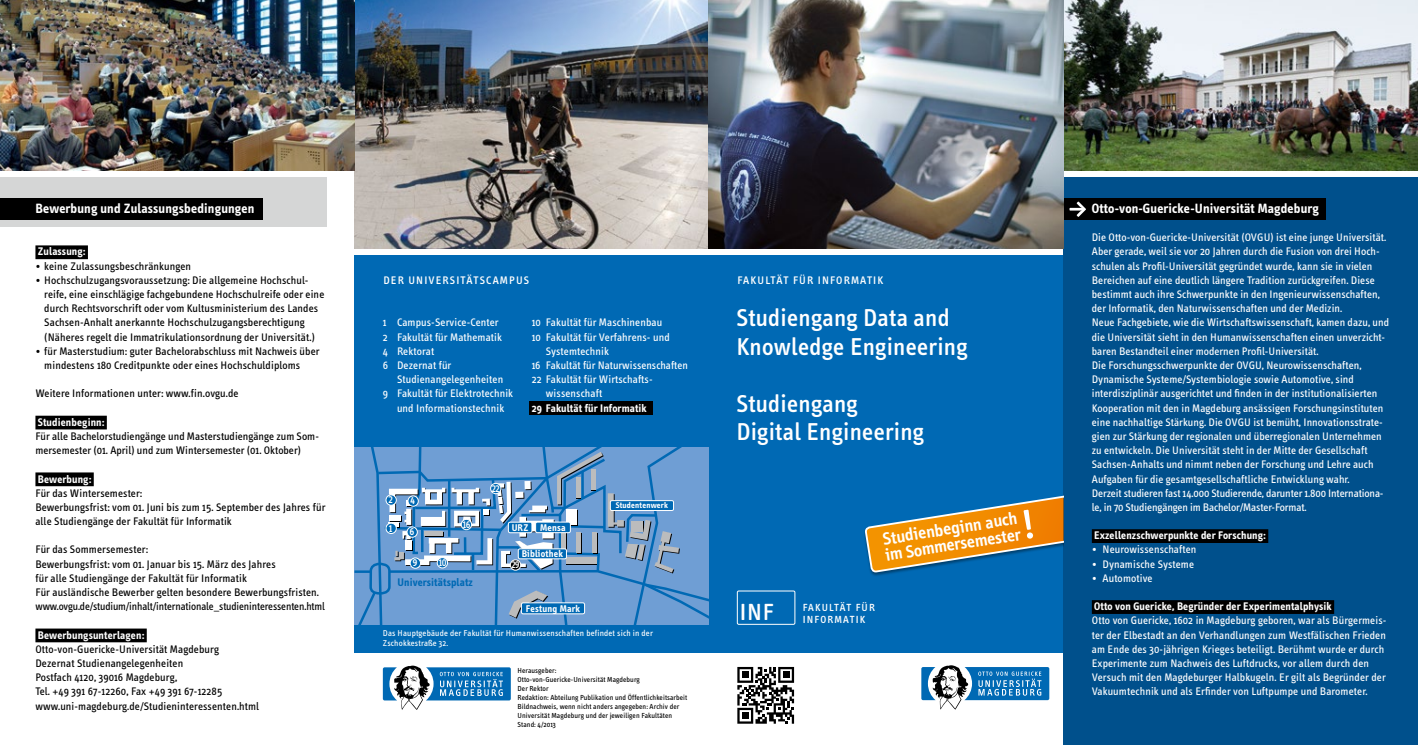
<style>
.page{position:relative;width:1418px;height:745px;background:#fff}
.page>*{position:absolute;margin:0;border:0;box-sizing:border-box;transform-origin:0 0}
.t1{font:500 25px/28.4px "Info Text";letter-spacing:.01em;color:#fff}
.t2{font:500 24px "Info Text";color:#fff}
.t3{font:600 18px/16.5px "Info";color:#fff}
.t4{font:700 13.75px "Info Text";letter-spacing:.01em;color:#fff}
.t5{font:11.25px/14.1px "Info Text";letter-spacing:.005em;color:#fff}
.t6{font:11.25px/14.1px "Info Text";letter-spacing:.01em;color:#000}
.t7{font:700 11.25px "Info Text";letter-spacing:.01em;color:#fff}
.t8{font:500 11.25px "Info Text";letter-spacing:.1em;color:#fff}
.t9{font:700 11.25px "Info Text";letter-spacing:.01em;color:#0069b4}
.t10{font:11.25px "Info Text Medium Caps";color:#fff}
.t11{font:11px "Info Text Medium Caps";letter-spacing:-.105em;color:#fff}
.t12{font:500 10.62px "Info Text";letter-spacing:.11em;color:#fff}
.t13{font:700 10px "Info";letter-spacing:.03em;color:#fff}
.t14{font:8.75px/10.5px "Info Text";letter-spacing:.02em;color:#fff}
.t15{font:700 8.5px "Info";letter-spacing:.03em;color:#fff}
.t16{font:7.5px/9px "Info Text";letter-spacing:.01em;color:#000}
</style>
<div class="page">
<div style="left:0;top:177px;width:326px;height:50px;background:#d5d6d6"></div>
<div style="left:0;top:198px;width:262px;height:22px;background:#000"></div>
<div style="left:35px;top:245px;width:53px;height:14px;background:#000"></div>
<div style="left:35px;top:415px;width:72px;height:14px;background:#000"></div>
<div style="left:35px;top:472px;width:59px;height:14px;background:#000"></div>
<div style="left:35px;top:628px;width:112px;height:14px;background:#000"></div>
<div style="left:709px;top:255px;width:354px;height:397px;background:#0069b4"></div>
<img style="left:354px;top:0;width:355px;height:248px">
<div style="left:1063px;top:177px;width:354px;height:567px;background:#00508c"></div>
<div style="left:1063px;top:198px;width:262px;height:22px;background:#000"></div>
<svg style="left:1069px;top:201px;width:17px;height:16px"></svg>
<img style="left:1063px;top:0;width:354px;height:170px">
<svg style="left:921px;top:665px;width:128px;height:44px"></svg>
<img style="left:709px;top:0;width:354px;height:248px">
<div style="left:737px;top:590px;width:58px;height:34px;border:1px solid #fff"></div>
<img style="left:0;top:0;width:354px;height:170px">
<svg style="left:865px;top:495px;width:198px;height:81px"></svg>
<svg style="left:383px;top:665px;width:128px;height:44px"></svg>
<svg style="left:737px;top:666px;width:57px;height:57px"></svg>
<div style="left:354px;top:255px;width:355px;height:397px;background:#0069b4"></div>
<svg style="left:354px;top:447px;width:355px;height:178px;background:#6d9dce"></svg>
<div style="left:529px;top:401px;width:123px;height:14px;background:#000"></div>
<div style="left:518px;top:548px;width:48px;height:10px;background:#0069b4;border-radius:2px"></div>
<div style="left:518px;top:548px;width:49px;height:10px;border:1px solid #fff;border-radius:2px"></div>
<div style="left:521px;top:602px;width:63px;height:11px;background:#0069b4;border-radius:2px"></div>
<div style="left:521px;top:602px;width:64px;height:11px;border:1px solid #fff;border-radius:2px"></div>
<div style="left:535px;top:521px;width:35px;height:11px;background:#0069b4;border-radius:2px"></div>
<div style="left:535px;top:521px;width:35px;height:11px;border:1px solid #fff;border-radius:2px"></div>
<div style="left:508px;top:522px;width:24px;height:10px;background:#0069b4;border-radius:2px"></div>
<div style="left:508px;top:521px;width:24px;height:11px;border:1px solid #fff;border-radius:2px"></div>
<div style="left:610px;top:500px;width:63px;height:10px;background:#0069b4;border-radius:2px"></div>
<div style="left:610px;top:500px;width:64px;height:10px;border:1px solid #fff;border-radius:2px"></div>
<div style="left:1091px;top:529px;width:177px;height:13px;background:#000"></div>
<div style="left:1091px;top:599px;width:243px;height:14px;background:#000"></div>
<p class="t4" style="left:35px;top:200px;width:220px">Bewerbung und Zulassungsbedingungen</p>
<p class="t7" style="left:38px;top:245px;width:49px">Zulassung:</p>
<p class="t6" style="left:35px;top:259px;width:157px">• keine Zulassungsbeschränkungen</p>
<p class="t6" style="left:44px;top:273px;width:281px;text-indent:-9px">• Hochschulzugangsvoraussetzung: Die allgemeine Hochschul&shy;reife, eine einschlägige fachgebundene Hochschulreife oder eine durch Rechtsvorschrift oder vom Kultusministerium des Landes Sachsen-Anhalt anerkannte Hochschulzugangsberechtigung (Näheres regelt die Immatrikulationsordnung der Universität.)</p>
<p class="t6" style="left:44px;top:344px;width:277px;text-indent:-9px">• für Masterstudium: guter Bachelorabschluss mit Nachweis über mindestens 180 Creditpunkte oder eines Hochschuldiploms</p>
<p class="t6" style="left:35px;top:386px;width:205px">Weitere Informationen unter: www.fin.ovgu.de</p>
<p class="t7" style="left:38px;top:415px;width:68px">Studienbeginn:</p>
<p class="t6" style="left:35px;top:429px;width:285px">Für alle Bachelorstudiengänge und Masterstudiengänge zum Som&shy;mersemester (01. April) und zum Wintersemester (01. Oktober)</p>
<p class="t7" style="left:38px;top:472px;width:55px">Bewerbung:</p>
<p class="t6" style="left:35px;top:485px;width:291px">Für das Wintersemester:<br>Bewerbungsfrist: vom 01. Juni bis zum 15. September des Jahres für alle Studiengänge der Fakultät für Informatik</p>
<p class="t6" style="left:35px;top:542px;width:291px">Für das Sommersemester:<br>Bewerbungsfrist: vom 01. Januar bis 15. März des Jahres<br>für alle Studiengänge der Fakultät für Informatik<br>Für ausländische Bewerber gelten besondere Bewerbungsfristen. www.ovgu.de/studium/inhalt/internationale_studieninteressenten.html</p>
<p class="t7" style="left:38px;top:628px;width:108px">Bewerbungsunterlagen:</p>
<p class="t6" style="left:35px;top:641px;width:225px">Otto-von-Guericke-Universität Magdeburg Dezernat Studienangelegenheiten<br>Postfach 4120, 39016 Magdeburg,<br>Tel. +49 391 67-12260, Fax +49 391 67-12285 www.uni-magdeburg.de/Studieninteressenten.html</p>
<p class="t8" style="left:383px;top:273px;width:146px">Der Universitätscampus</p>
<p class="t5" style="left:383px;top:315px;width:121px">1 Campus-Service-Center<br>2 Fakultät für Mathematik<br>4 Rektorat<br>6 Dezernat für</p>
<p class="t5" style="left:383px;top:372px;width:132px;text-align:center">Studienangelegenheiten<br>9 Fakultät für Elektrotechnik und Informationstechnik</p>
<p class="t5" style="left:532px;top:315px;width:132px">10 Fakultät für Maschinenbau</p>
<p class="t5" style="left:532px;top:330px;width:139px">10 Fakultät für Verfahrens- und</p>
<p class="t5" style="left:546px;top:344px;width:64px">Systemtechnik</p>
<p class="t5" style="left:531px;top:358px;width:158px">16 Fakultät für Naturwissenschaften</p>
<p class="t5" style="left:531px;top:372px;width:127px">22 Fakultät für Wirtschafts--</p>
<p class="t5" style="left:546px;top:386px;width:58px">wissenschaft</p>
<p class="t7" style="left:531px;top:401px;width:116px">29 Fakultät für Informatik</p>
<p class="t10" style="left:388px;top:493px;width:7px">2</p>
<p class="t10" style="left:410px;top:494px;width:7px">4</p>
<p class="t11" style="left:491px;top:481px;width:10px">22</p>
<p class="t15" style="left:616px;top:500px;width:54px">Studentenwerk</p>
<p class="t10" style="left:388px;top:521px;width:7px">1</p>
<p class="t10" style="left:409px;top:525px;width:7px">6</p>
<p class="t11" style="left:462px;top:517px;width:10px">16</p>
<p class="t13" style="left:511px;top:521px;width:55px">URZ Mensa</p>
<p class="t10" style="left:412px;top:556px;width:7px">9</p>
<p class="t11" style="left:438px;top:556px;width:10px">10</p>
<p class="t13" style="left:521px;top:548px;width:43px">Bibliothek</p>
<p class="t11" style="left:511px;top:558px;width:10px">29</p>
<p class="t9" style="left:397px;top:575px;width:77px">Universitätsplatz</p>
<p class="t13" style="left:526px;top:602px;width:56px">Festung Mark</p>
<p class="t14" style="left:383px;top:627px;width:271px">Das Hauptgebäude der Fakultät für Humanwissenschaften befindet sich in der<br>Zschokkestraße 32.</p>
<p class="t16" style="left:517px;top:665px;width:171px">Herausgeber:<br>Otto-von-Guericke-Universität Magdeburg<br>Der Rektor<br>Redaktion: Abteilung Publikation und Öffentlichkeitsarbeit Bildnachweis, wenn nicht anders angegeben: Archiv der Universität Magdeburg und der jeweiligen Fakultäten Stand: 4/2013</p>
<p class="t8" style="left:737px;top:273px;width:147px">Fakultät für Informati k</p>
<h1 class="t1" style="left:736px;top:304px;width:232px">Studiengang Data and<br>Knowledge Engineering</h1>
<h1 class="t1" style="left:736px;top:389px;width:189px">Studiengang<br>Digital Engineering</h1>
<h3 class="t3" style="left:881px;top:530px;width:138px;rotate:-9deg">Studienbeginn auch im Sommersemester</h3>
<p class="t12" style="left:802px;top:601px;width:74px">Fakultät für</p>
<h2 class="t2" style="left:740px;top:598px;width:35px">INF</h2>
<p class="t12" style="left:802px;top:613px;width:64px">Informati k</p>
<p class="t4" style="left:1091px;top:200px;width:229px">Otto-von-Guericke-Universität Magdeburg</p>
<p class="t5" style="left:1091px;top:230px;width:299px">Die Otto-von-Guericke-Universität (OVGU) ist eine junge Universität.<br>Aber gerade, weil sie vor 20 Jahren durch die Fusion von drei Hoch&shy;schulen als Profil-Universität gegründet wurde, kann sie in vielen Bereichen auf eine deutlich längere Tradition zurückgreifen. Diese bestimmt auch ihre Schwerpunkte in den Ingenieurwissenschaften, der Informatik, den Naturwissenschaften und der Medizin.<br>Neue Fachgebiete, wie die Wirtschaftswissenschaft, kamen dazu, und die Universität sieht in den Humanwissenschaften einen unverzicht&shy;baren Bestandteil einer modernen Profil-Universität.<br>Die Forschungsschwerpunkte der OVGU, Neurowissenschaften, Dynamische Systeme/Systembiologie sowie Automotive, sind interdisziplinär ausgerichtet und finden in der institutionalisierten Kooperation mit den in Magdeburg ansässigen Forschungsinstituten eine nachhaltige Stärkung. Die OVGU ist bemüht, Innovationsstrate&shy;gien zur Stärkung der regionalen und überregionalen Unternehmen zu entwickeln. Die Universität steht in der Mitte der Gesellschaft Sachsen-Anhalts und nimmt neben der Forschung und Lehre auch Aufgaben für die gesamtgesellschaftliche Entwicklung wahr.<br>Derzeit studieren fast 14.000 Studierende, darunter 1.800 Internationa&shy;le, in 70 Studiengängen im Bachelor/Master-Format.</p>
<p class="t7" style="left:1094px;top:528px;width:173px">Exzellenzschwerpunkte der Forschung:</p>
<p class="t5" style="left:1091px;top:542px;width:106px">• Neurowissenschaften</p>
<p class="t5" style="left:1091px;top:556px;width:104px">• Dynamische Systeme</p>
<p class="t5" style="left:1091px;top:570px;width:62px">• Automotive</p>
<p class="t7" style="left:1094px;top:599px;width:239px">Otto von Guericke, Begründer der Experimentalphysik</p>
<p class="t5" style="left:1091px;top:613px;width:296px">Otto von Guericke, 1602 in Magdeburg geboren, war als Bürgermeis&shy;ter der Elbestadt an den Verhandlungen zum Westfälischen Frieden am Ende des 30-jährigen Krieges beteiligt. Berühmt wurde er durch Experimente zum Nachweis des Luftdrucks, vor allem durch den Versuch mit den Magdeburger Halbkugeln. Er gilt als Begründer der Vakuumtechnik und als Erfinder von Luftpumpe und Barometer.</p>
</div>
